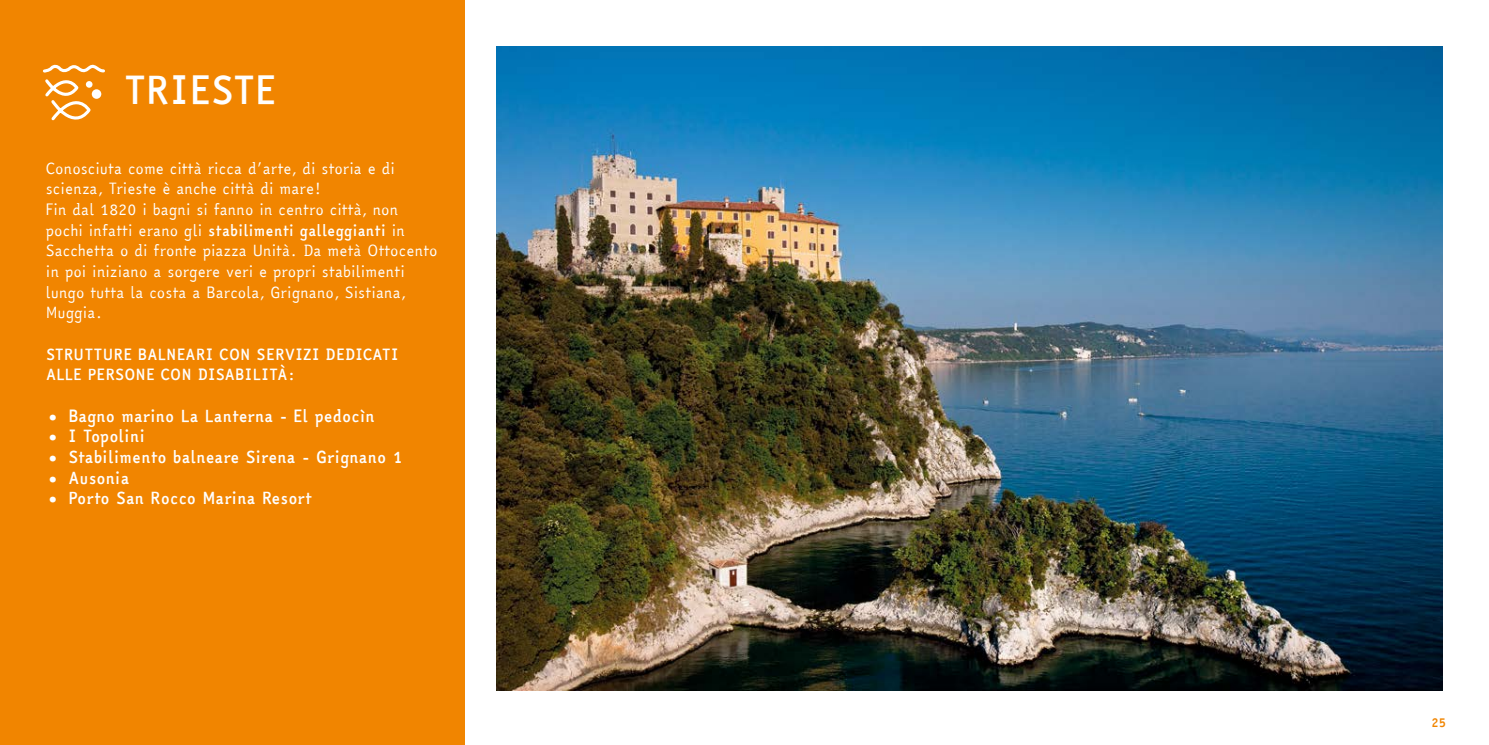
<style>
.page{position:relative;width:1489px;height:745px;background:#fff}
.page>*{position:absolute;margin:0;border:0;box-sizing:border-box;transform-origin:0 0}
.Titoli_sommario{font:700 37.5px "Easy Reading";letter-spacing:.01em;color:#fff}
.t1{font:700 16.25px "Easy Reading";color:#fff}
.t2{font:15px/20.6px "Easy Reading";color:#fff}
.t3{font:700 15px/20.6px "Easy Reading";letter-spacing:.015em;color:#fff}
.t4{font:700 12.5px "Easy Reading";color:#f18500}
.s1{font-weight:700}
</style>
<div class="page">
<div style="left:0;top:0;width:464px;height:744px;background:#f18500"></div>
<img style="left:496px;top:46px;width:946px;height:643px">
<svg style="left:43px;top:64px;width:62px;height:56px"></svg>
<div style="left:92px;top:89px;width:9px;height:10px;background:#fff;border-radius:50%"></div>
<div style="left:86px;top:81px;width:6px;height:7px;background:#fff;border-radius:50%"></div>
<p class="Titoli_sommario" style="left:124px;top:64px;width:153px">TRIESTE</p>
<p class="t2" style="left:46px;top:158px;width:350px">Conosciuta come città ricca d’arte, di storia e di scienza, Trieste è anche città di mare!</p>
<p class="t2" style="left:46px;top:199px;width:393px">Fin dal 1820 i bagni si fanno in centro città, non pochi infatti erano gli <span class="s1">stabilimenti galleggianti</span> in Sacchetta o di fronte piazza Unità. Da metà Ottocento in poi iniziano a sorgere veri e propri stabilimenti lungo tutta la costa a Barcola, Grignano, Sistiana, Muggia.</p>
<p class="t3" style="left:46px;top:344px;width:354px">STRUTTURE BALNEARI CON SERVIZI DEDICATI<br>ALLE PERSONE CON DISABILITÀ:</p>
<p class="t1" style="left:46px;top:404px;width:330px">• Bagno marino La Lanterna - El pedocìn</p>
<p class="t1" style="left:46px;top:424px;width:101px">• I Topolini</p>
<p class="t1" style="left:46px;top:445px;width:358px">• Stabilimento balneare Sirena - Grignano 1</p>
<p class="t1" style="left:46px;top:465px;width:85px">• Ausonia</p>
<p class="t1" style="left:46px;top:486px;width:267px">• Porto San Rocco Marina Resort</p>
<p class="t4" style="left:1431px;top:713px;width:16px">25</p>
</div>
